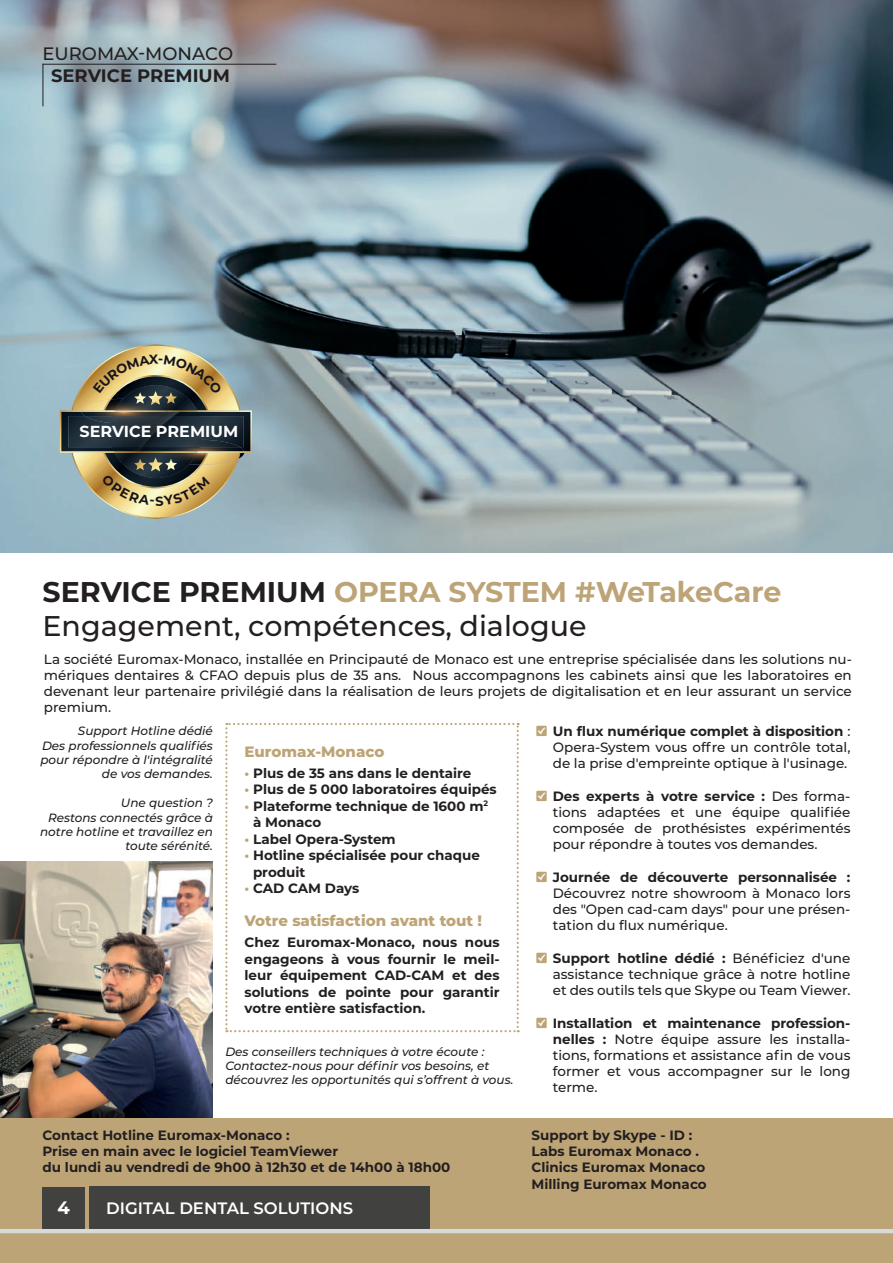
<style>
.page{position:relative;width:893px;height:1263px;background:#fff}
.page>*{position:absolute;margin:0;border:0;box-sizing:border-box;transform-origin:0 0}
.t1{font:500 28.5px/34.2px "Montserrat";color:#231f20}
.t2{font:500 18px "Montserrat";color:#231f20}
.t3{font:700 18px "Montserrat";color:#231f20}
.t4{font:700 18px "Montserrat";color:#fff}
.t5{font:600 16.5px "Montserrat";color:#fff}
.t6{font:700 15.9px "Montserrat";color:#fff}
.t7{font:800 15px "Montserrat";color:#bda477}
.t8{font:500 13.5px/16.2px "Montserrat";color:#231f20;text-align:justify}
.t9{font:700 13.5px/16.5px "Montserrat";color:#231f20}
.t10{font:italic 500 12px/14.4px "Montserrat";color:#231f20;text-align:right}
.s1{font-weight:700}
.s2{font-weight:700;color:#bda477}
.s3{color:#bda477}
</style>
<div class="page">
<img style="left:0;top:861px;width:213px;height:257px">
<div style="left:0;top:1118px;width:893px;height:145px;background:#bda477"></div>
<div style="left:89px;top:1186px;width:340px;height:43px;background:#414140"></div>
<div style="left:43px;top:1188px;width:42px;height:42px;background:#414140"></div>
<hr style="left:0;top:1229px;width:893px;height:4px;background:#d8d9db">
<img style="left:0;top:0;width:893px;height:553px">
<hr style="left:43px;top:64px;width:233px;height:1px;background:#231f20">
<hr style="left:43px;top:64px;width:1px;height:42px;background:#231f20">
<svg style="left:225px;top:723px;width:294px;height:309px"></svg>
<svg style="left:60px;top:345px;width:192px;height:174px;background:#878873"></svg>
<h2 class="t2" style="left:43px;top:41px;width:192px">EUROMAX-MONACO</h2>
<h2 class="t3" style="left:51px;top:63px;width:180px">SERVICE PREMIUM</h2>
<p class="t6" style="left:80px;top:419px;width:160px">SERVICE PREMIUM</p>
<h1 class="t1" style="left:43px;top:573px;width:740px"><span class="s1">SERVICE PREMIUM</span> <span class="s2">OPERA SYSTEM #WeTakeCare<br></span>Engagement, compétences, dialogue</h1>
<p class="t8" style="left:44px;top:650px;width:809px">La société Euromax-Monaco, installée en Principauté de Monaco est une entreprise spécialisée dans les solutions nu&shy;mériques dentaires &amp; CFAO depuis plus de 35 ans. Nous accompagnons les cabinets ainsi que les laboratoires en devenant leur partenaire privilégié dans la réalisation de leurs projets de digitalisation et en leur assurant un service premium.</p>
<p class="t10" style="left:40px;top:723px;width:174px">Support Hotline dédié<br>Des professionnels qualifiés pour répondre à l'intégralité de vos demandes.</p>
<p class="t10" style="left:40px;top:795px;width:174px">Une question ?<br>Restons connectés grâce à notre hotline et travaillez en toute sérénité.</p>
<p class="t7" style="left:244px;top:740px;width:141px">Euromax-Monaco</p>
<p class="t9" style="left:244px;top:764px;width:228px"><span class="s3">•</span> Plus de 35 ans dans le dentaire</p>
<p class="t9" style="left:244px;top:780px;width:254px"><span class="s3">•</span> Plus de 5 000 laboratoires équipés</p>
<p class="t9" style="left:253px;top:797px;width:237px;text-indent:-9px"><span class="s3">•</span> Plateforme technique de 1600 m<sup>2 </sup>à Monaco</p>
<p class="t9" style="left:244px;top:830px;width:153px"><span class="s3">•</span> Label Opera-System</p>
<p class="t9" style="left:253px;top:846px;width:229px;text-indent:-9px"><span class="s3">•</span> Hotline spécialisée pour chaque produit</p>
<p class="t9" style="left:244px;top:879px;width:116px"><span class="s3">•</span> CAD CAM Days</p>
<p class="t7" style="left:244px;top:910px;width:239px">Votre satisfaction avant tout !</p>
<p class="t9" style="left:244px;top:933px;width:257px;text-align:justify">Chez Euromax-Monaco, nous nous engageons à vous fournir le meil&shy;leur équipement CAD-CAM et des solutions de pointe pour garantir votre entière satisfaction.</p>
<p class="t10" style="left:225px;top:1044px;width:290px;text-align:left">Des conseillers techniques à votre écoute :<br>Contactez-nous pour définir vos besoins, et découvrez les opportunités qui s’offrent à vous.</p>
<p class="t9" style="left:43px;top:1126px;width:409px">Contact Hotline Euromax-Monaco :<br>Prise en main avec le logiciel TeamViewer<br>du lundi au vendredi de 9h00 à 12h30 et de 14h00 à 18h00</p>
<h2 class="t4" style="left:58px;top:1194px;width:14px">4</h2>
<p class="t5" style="left:106px;top:1197px;width:248px">DIGITAL DENTAL SOLUTIONS</p>
<p class="t8" style="left:553px;top:722px;width:299px"><span class="s1">Un flux numérique complet à disposition</span> :<br>Opera-System vous offre un contrôle total, de la prise d'empreinte optique à l'usinage.</p>
<p class="t8" style="left:553px;top:787px;width:299px"><span class="s1">Des experts à votre service :</span> Des forma&shy;tions adaptées et une équipe qualifiée composée de prothésistes expérimentés pour répondre à toutes vos demandes.</p>
<p class="t9" style="left:553px;top:868px;width:299px">Journée de découverte personnalisée :</p>
<p class="t8" style="left:553px;top:884px;width:299px">Découvrez notre showroom à Monaco lors des "Open cad-cam days" pour une présen&shy;tation du flux numérique.</p>
<p class="t8" style="left:553px;top:949px;width:299px"><span class="s1">Support hotline dédié :</span> Bénéficiez d'une assistance technique grâce à notre hotline et des outils tels que Skype ou Team Viewer.</p>
<p class="t8" style="left:553px;top:1014px;width:299px"><span class="s1">Installation et maintenance profession&shy;nelles :</span> Notre équipe assure les installa&shy;tions, formations et assistance afin de vous former et vous accompagner sur le long terme.</p>
<p class="t9" style="left:531px;top:1126px;width:177px">Support by Skype - ID :<br>Labs Euromax Monaco .<br>Clinics Euromax Monaco<br>Milling Euromax Monaco</p>
</div>
